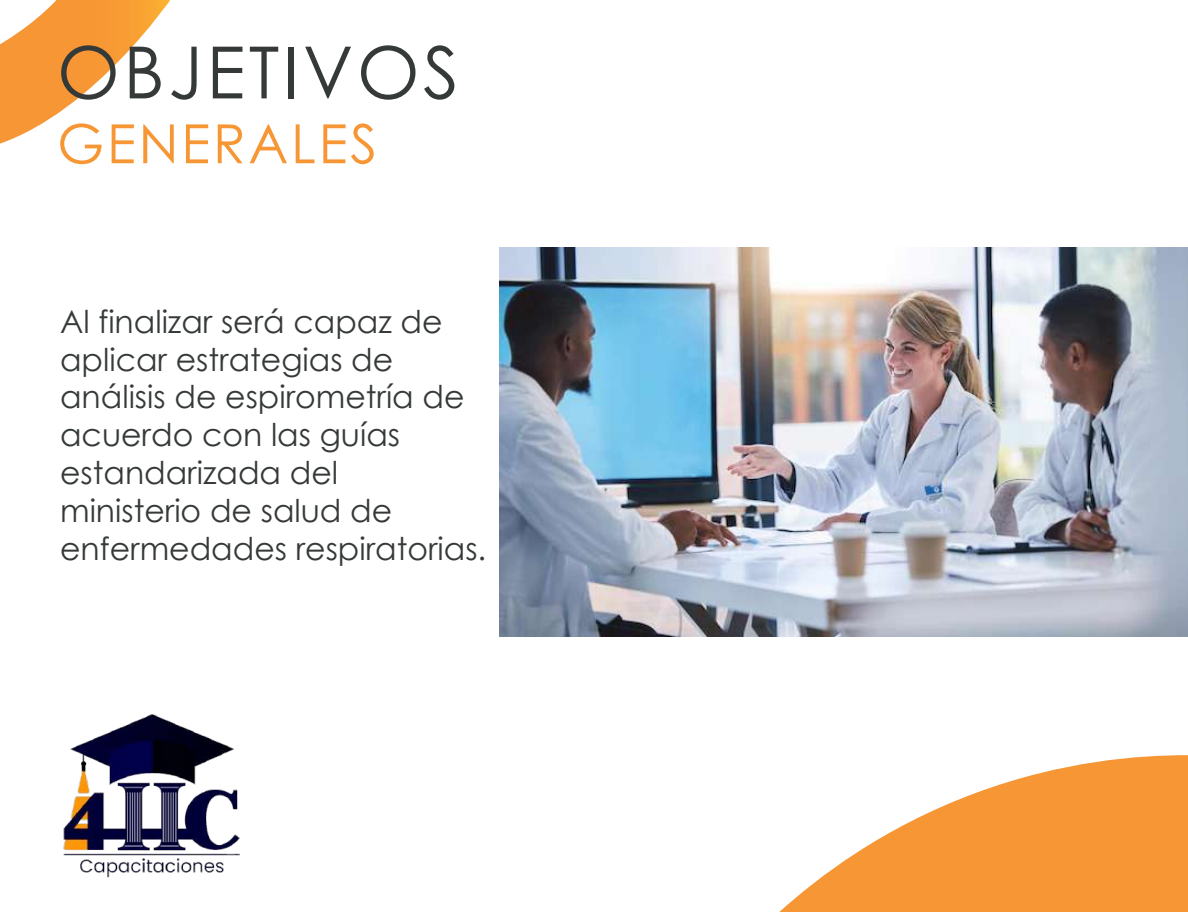
<style>
.page{position:relative;width:1188px;height:912px;background:#fff}
.page>*{position:absolute;margin:0;border:0;box-sizing:border-box;transform-origin:0 0}
.t1{font:72px "Century Gothic";letter-spacing:.05em;color:#353a38}
.t2{font:54px "Century Gothic";letter-spacing:.05em;color:#f79634}
.t3{font:31.5px/37.8px "Century Gothic";color:#353a38}
</style>
<div class="page">
<svg style="left:0;top:0;width:170px;height:144px"></svg>
<img style="left:63px;top:714px;width:177px;height:164px">
<svg style="left:779px;top:755px;width:409px;height:157px;fill:#f79634"></svg>
<img style="left:499px;top:248px;width:689px;height:388px">
<h1 class="t1" style="left:57px;top:22px;width:403px">OBJETIVOS</h1>
<h2 class="t2" style="left:57px;top:106px;width:322px">GENERALES</h2>
<p class="t3" style="left:60px;top:302px;width:428px">Al finalizar será capaz de aplicar estrategias de análisis de espirometría de acuerdo con las guías estandarizada del ministerio de salud de enfermedades respiratorias.</p>
</div>
